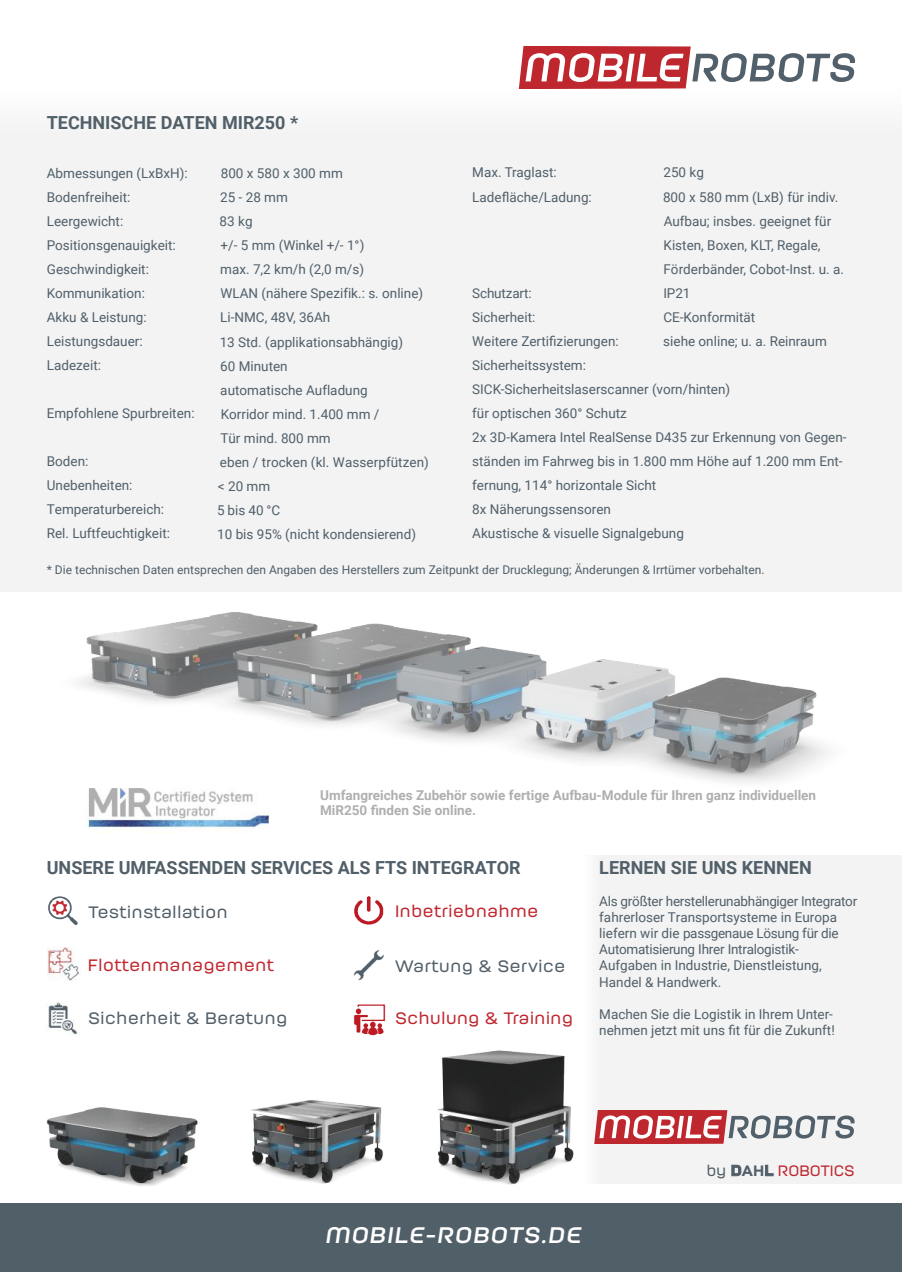
<style>
.page{position:relative;width:902px;height:1272px;background:#fff}
.page>*{position:absolute;margin:0;border:0;box-sizing:border-box;transform-origin:0 0}
.t1{font:700 22.5px "Moderna";color:#fff}
.t2{font:700 18px "Roboto";color:#515f69}
.t3{font:500 16.5px "Moderna";letter-spacing:.005em;color:#515f69}
.t4{font:500 16.5px "Moderna";letter-spacing:.005em;color:#c02830}
.t5{font:500 15px "Moderna";color:#c02830}
.t6{font:13.5px/24px "Roboto";color:#505f6a}
.t7{font:13.5px/24px "Roboto";color:#515f69}
.t8{font:13.5px/16.2px "Roboto";letter-spacing:-.02em;color:#515f69}
.t9{font:700 13.5px/15px "Roboto";color:#b0afb0}
.t10{font:12px "Roboto";color:#505f6a}
.s1{color:#515f69}
.s2{font-weight:900;color:#515f69}
</style>
<div class="page">
<div style="left:583px;top:855px;width:318px;height:329px;background:#f3f3f3"></div>
<img style="left:79px;top:612px;width:750px;height:297px">
<img style="left:79px;top:788px;width:228px;height:45px">
<div style="left:0;top:88px;width:901px;height:503px;background:#f3f3f3"></div>
<div style="left:0;top:1203px;width:901px;height:68px;background:#515f69"></div>
<img style="left:46px;top:1002px;width:32px;height:33px">
<img style="left:48px;top:896px;width:30px;height:30px">
<img style="left:353px;top:894px;width:31px;height:31px">
<img style="left:353px;top:1004px;width:33px;height:32px">
<img style="left:353px;top:950px;width:31px;height:30px">
<img style="left:47px;top:947px;width:33px;height:33px">
<img style="left:437px;top:1038px;width:148px;height:147px">
<img style="left:46px;top:1107px;width:152px;height:79px">
<img style="left:251px;top:1100px;width:132px;height:84px">
<svg style="left:519px;top:47px;width:336px;height:41px"></svg>
<svg style="left:594px;top:1110px;width:260px;height:33px"></svg>
<h2 class="t2" style="left:47px;top:110px;width:253px">TECHNISCHE DATEN MIR250 *</h2>
<p class="t6" style="left:47px;top:160px;width:142px">Abmessungen (LxBxH):<br>Bodenfreiheit:<br>Leergewicht:<br>Positionsgenauigkeit:<br>Geschwindigkeit:<br>Kommunikation:<br>Akku &amp; Leistung:<br>Leistungsdauer:<br>Ladezeit:</p>
<p class="t6" style="left:47px;top:400px;width:149px">Empfohlene Spurbreiten:</p>
<p class="t6" style="left:47px;top:448px;width:125px">Boden:<br>Unebenheiten:<br>Temperaturbereich:<br>Rel. Luftfeuchtigkeit:</p>
<p class="t6" style="left:217px;top:161px;width:213px">800 x 580 x 300 mm<br>25 - 28 mm<br>83 kg<br>+/- 5 mm (Winkel +/- 1°)<br>max. 7,2 km/h (2,0 m/s)<br>WLAN (nähere Spezifik.: s. online)<br>Li-NMC, 48V, 36Ah<br>13 Std. (applikationsabhängig)<br>60 Minuten<br>automatische Aufladung<br>Korridor mind. 1.400 mm /<br>Tür mind. 800 mm<br>eben / trocken (kl. Wasserpfützen) &lt; 20 mm<br>5 bis 40 °C<br>10 bis 95% (nicht kondensierend)</p>
<p class="t6" style="left:472px;top:160px;width:86px">Max. Traglast:</p>
<p class="t6" style="left:663px;top:160px;width:42px">250 kg</p>
<p class="t7" style="left:472px;top:184px;width:121px">Ladefläche/Ladung:</p>
<p class="t7" style="left:663px;top:184px;width:182px">800 x 580 mm (LxB) für indiv.<br>Aufbau; insbes. geeignet für<br>Kisten, Boxen, KLT, Regale,<br>Förderbänder, Cobot-Inst. u. a.</p>
<p class="t7" style="left:472px;top:280px;width:61px">Schutzart:</p>
<p class="t7" style="left:663px;top:280px;width:28px">IP21</p>
<p class="t7" style="left:472px;top:304px;width:65px">Sicherheit:</p>
<p class="t7" style="left:663px;top:304px;width:93px">CE-Konformität</p>
<p class="t6" style="left:472px;top:328px;width:148px">Weitere Zertifizierungen:</p>
<p class="t6" style="left:663px;top:328px;width:165px">siehe online; u. a. Reinraum</p>
<p class="t6" style="left:472px;top:352px;width:376px">Sicherheitssystem:<br>SICK-Sicherheitslaserscanner (vorn/hinten)<br>für optischen 360° Schutz<br>2x 3D-Kamera Intel RealSense D435 zur Erkennung von Gegen&shy;ständen im Fahrweg bis in 1.800 mm Höhe auf 1.200 mm Ent&shy;fernung, 114° horizontale Sicht<br>8x Näherungssensoren<br>Akustische &amp; visuelle Signalgebung</p>
<p class="t10" style="left:47px;top:562px;width:719px">* Die technischen Daten entsprechen den Angaben des Herstellers zum Zeitpunkt der Drucklegung; Änderungen &amp; Irrtümer vorbehalten.</p>
<p class="t9" style="left:320px;top:787px;width:497px">Umfangreiches Zubehör sowie fertige Aufbau-Module für Ihren ganz individuellen<br>MiR250 finden Sie online.</p>
<h2 class="t2" style="left:47px;top:855px;width:475px">UNSERE UMFASSENDEN SERVICES ALS FTS INTEGRATOR</h2>
<p class="t3" style="left:88px;top:899px;width:141px">Testinstallation</p>
<p class="t4" style="left:395px;top:898px;width:145px">Inbetriebnahme</p>
<p class="t4" style="left:88px;top:952px;width:187px">Flottenmanagement</p>
<p class="t3" style="left:88px;top:1005px;width:201px">Sicherheit &amp; Beratung</p>
<p class="t3" style="left:395px;top:953px;width:172px">Wartung &amp; Service</p>
<p class="t4" style="left:395px;top:1005px;width:179px">Schulung &amp; Training</p>
<h2 class="t2" style="left:599px;top:855px;width:214px">LERNEN SIE UNS KENNEN</h2>
<p class="t8" style="left:599px;top:892px;width:259px">Als größter herstellerunabhängiger Integrator fahrerloser Transportsysteme in Europa liefern wir die passgenaue Lösung für die Automatisierung Ihrer Intralogistik-Aufgaben in Industrie, Dienstleistung, Handel &amp; Handwerk.</p>
<p class="t7" style="left:599px;top:1005px;width:237px;line-height:16.2px">Machen Sie die Logistik in Ihrem Unter&shy;nehmen jetzt mit uns fit für die Zukunft!</p>
<h1 class="t1" style="left:324px;top:1217px;width:262px">MOBILE-ROBOTS.DE</h1>
<p class="t5" style="left:706px;top:1158px;width:150px"><span class="s1">by</span> <span class="s2">DAHL</span> ROBOTICS</p>
</div>
